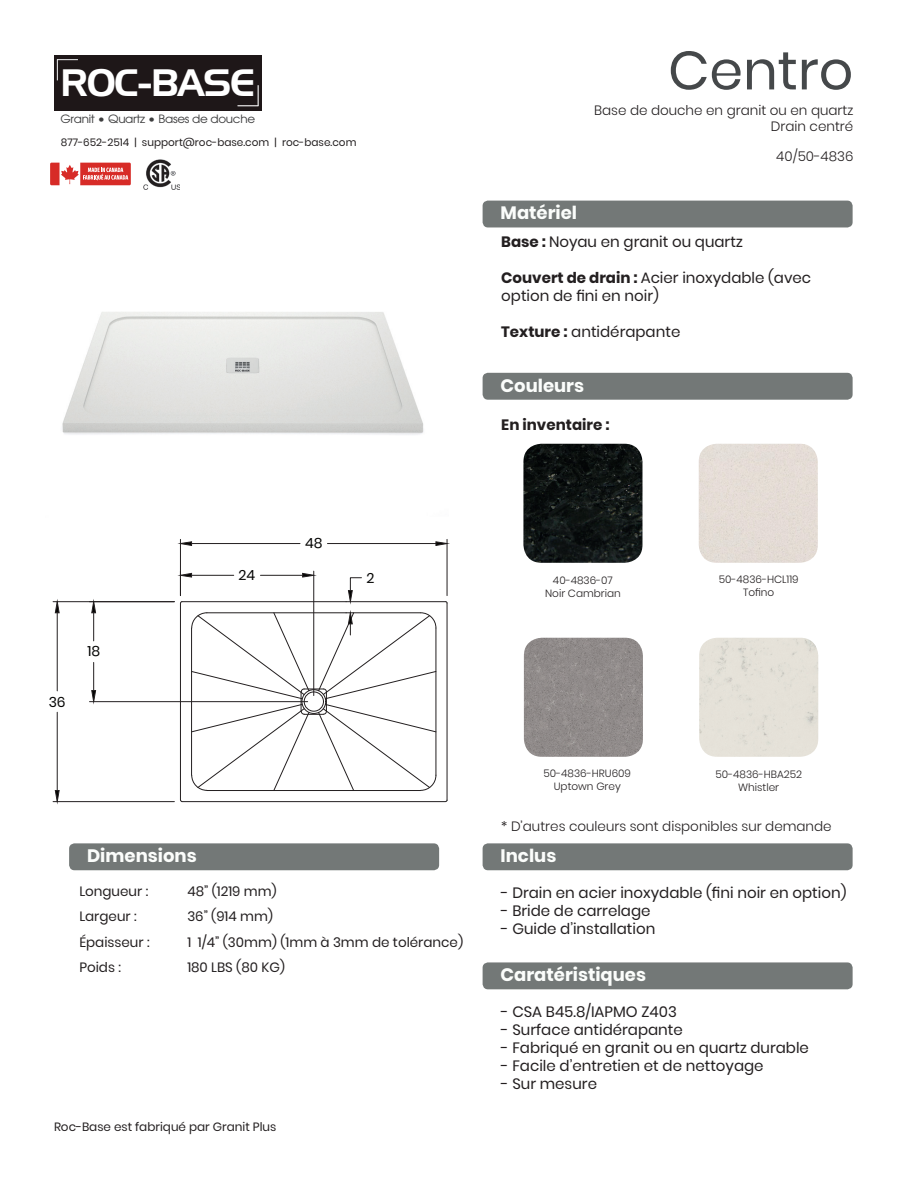
<style>
.page{position:relative;width:918px;height:1188px;background:#fff}
.page>*{position:absolute;margin:0;border:0;box-sizing:border-box;transform-origin:0 0}
.t1{font:54px "Poppins";color:#45484a}
.t2{font:37.2px "Handel Gothic";letter-spacing:-.025em;color:#fff}
.t3{font:700 18px "Poppins";color:#fbfdfb}
.t4{font:15px/18px "Poppins";color:#231f20}
.t5{font:700 15px "Poppins";color:#231f20}
.t6{font:14.1px "Poppins";color:#050504}
.t7{font:13.5px "Poppins";color:#231f20}
.t8{font:300 13.5px/16.2px "Poppins";color:#231f20;text-align:right}
.t9{font:12px "Poppins";color:#231f20}
.t10{font:11.4px "Avant Garde";letter-spacing:-.025em;color:#3d3d3e;scale:1.05 1}
.t11{font:300 10.5px/12.6px "Poppins";color:#231f20;text-align:center}
.t12{font:10.5px "Poppins";color:#231f20}
.s1{font-weight:700}
</style>
<div class="page">
<div style="left:55px;top:55px;width:207px;height:56px;background:#1e1718"></div>
<svg style="left:57px;top:59px;width:21px;height:21px"></svg>
<svg style="left:238px;top:85px;width:21px;height:22px"></svg>
<img style="left:62px;top:312px;width:362px;height:123px">
<svg style="left:50px;top:163px;width:81px;height:22px"></svg>
<img style="left:144px;top:159px;width:36px;height:30px">
<div style="left:483px;top:201px;width:370px;height:26px;background:#737877;border-radius:5px"></div>
<div style="left:483px;top:373px;width:370px;height:27px;background:#737877;border-radius:5px"></div>
<img style="left:523px;top:444px;width:119px;height:119px">
<div style="left:699px;top:444px;width:119px;height:119px;background:#e5dcd6"></div>
<img style="left:524px;top:638px;width:119px;height:119px">
<div style="left:699px;top:638px;width:119px;height:119px;background:#e5e1d8"></div>
<div style="left:483px;top:843px;width:370px;height:27px;background:#737877;border-radius:5px"></div>
<div style="left:483px;top:962px;width:370px;height:27px;background:#737877;border-radius:5px"></div>
<hr style="left:447px;top:603px;width:1px;height:197px;background:#231f20">
<hr style="left:182px;top:601px;width:264px;height:1px;background:#231f20">
<hr style="left:182px;top:801px;width:264px;height:1px;background:#231f20">
<hr style="left:180px;top:603px;width:1px;height:197px;background:#231f20">
<hr style="left:180px;top:539px;width:1px;height:57px;background:#231f20">
<hr style="left:447px;top:539px;width:1px;height:57px;background:#231f20">
<hr style="left:192px;top:543px;width:108px;height:1px;background:#231f20">
<hr style="left:327px;top:543px;width:109px;height:1px;background:#231f20">
<svg style="left:181px;top:541px;width:11px;height:5px"></svg>
<svg style="left:435px;top:541px;width:13px;height:5px"></svg>
<hr style="left:53px;top:601px;width:121px;height:1px;background:#231f20">
<hr style="left:53px;top:801px;width:121px;height:1px;background:#231f20">
<hr style="left:57px;top:613px;width:1px;height:78px;background:#231f20">
<hr style="left:57px;top:712px;width:1px;height:79px;background:#231f20">
<svg style="left:55px;top:601px;width:5px;height:13px"></svg>
<svg style="left:55px;top:790px;width:5px;height:12px"></svg>
<hr style="left:313px;top:571px;width:1px;height:125px;background:#231f20">
<hr style="left:192px;top:575px;width:42px;height:1px;background:#231f20">
<hr style="left:260px;top:575px;width:43px;height:1px;background:#231f20">
<svg style="left:180px;top:572px;width:12px;height:31px"></svg>
<svg style="left:302px;top:573px;width:13px;height:5px"></svg>
<hr style="left:90px;top:701px;width:218px;height:1px;background:#231f20">
<svg style="left:91px;top:602px;width:5px;height:39px"></svg>
<svg style="left:91px;top:662px;width:5px;height:40px"></svg>
<svg style="left:346px;top:577px;width:16px;height:25px"></svg>
<svg style="left:191px;top:612px;width:246px;height:179px"></svg>
<div style="left:69px;top:843px;width:370px;height:27px;background:#737877;border-radius:5px"></div>
<h2 class="t2" style="left:60px;top:66px;width:196px">ROC-BASE</h2>
<p class="t10" style="left:61px;top:112px;width:187px">Granit • Quartz • Bases de douche</p>
<p class="t12" style="left:61px;top:136px;width:297px">877-652-2514 | support@roc-base.com | roc-base.com</p>
<h1 class="t1" style="left:668px;top:39px;width:187px">Centro</h1>
<p class="t8" style="left:594px;top:102px;width:261px">Base de douche en granit ou en quartz<br>Drain centré</p>
<p class="t8" style="left:776px;top:148px;width:79px">40/50-4836</p>
<p class="t3" style="left:501px;top:203px;width:78px">Matériel</p>
<p class="t4" style="left:501px;top:233px;width:243px"><span class="s1">Base :</span> Noyau en granit ou quartz</p>
<p class="t4" style="left:501px;top:269px;width:312px"><span class="s1">Couvert de drain :</span> Acier inoxydable (avec option de fini en noir)</p>
<p class="t4" style="left:501px;top:323px;width:181px"><span class="s1">Texture :</span> antidérapante</p>
<p class="t3" style="left:501px;top:375px;width:85px">Couleurs</p>
<p class="t5" style="left:501px;top:416px;width:110px">En inventaire :</p>
<p class="t6" style="left:49px;top:693px;width:18px">36</p>
<p class="t6" style="left:88px;top:643px;width:14px">18</p>
<p class="t6" style="left:239px;top:567px;width:18px">24</p>
<p class="t6" style="left:305px;top:535px;width:19px">48</p>
<p class="t6" style="left:367px;top:569px;width:9px">2</p>
<p class="t3" style="left:87px;top:846px;width:111px">Dimensions</p>
<p class="t7" style="left:79px;top:883px;width:70px">Longueur :</p>
<p class="t7" style="left:187px;top:883px;width:91px">48” (1219 mm)</p>
<p class="t7" style="left:79px;top:909px;width:59px">Largeur :</p>
<p class="t7" style="left:187px;top:909px;width:87px">36” (914 mm)</p>
<p class="t7" style="left:79px;top:934px;width:72px">Épaisseur :</p>
<p class="t7" style="left:187px;top:934px;width:277px">1 1/4” (30mm) (1mm à 3mm de tolérance)</p>
<p class="t7" style="left:79px;top:960px;width:43px">Poids :</p>
<p class="t7" style="left:187px;top:960px;width:99px">180 LBS (80 KG)</p>
<p class="t9" style="left:54px;top:1120px;width:224px">Roc-Base est fabriqué par Granit Plus</p>
<p class="t11" style="left:545px;top:574px;width:77px">40-4836-07<br>Noir Cambrian</p>
<p class="t11" style="left:719px;top:573px;width:81px">50-4836-HCL119<br>Tofino</p>
<p class="t11" style="left:544px;top:767px;width:89px">50-4836-HRU609<br>Uptown Grey</p>
<p class="t11" style="left:715px;top:768px;width:88px">50-4836-HBA252<br>Whistler</p>
<p class="t8" style="left:501px;top:819px;width:332px">* D’autres couleurs sont disponibles sur demande</p>
<p class="t3" style="left:501px;top:846px;width:57px">Inclus</p>
<p class="t4" style="left:501px;top:883px;width:347px">- Drain en acier inoxydable (fini noir en option)</p>
<p class="t4" style="left:501px;top:901px;width:151px">- Bride de carrelage</p>
<p class="t4" style="left:501px;top:919px;width:156px">- Guide d’installation</p>
<p class="t3" style="left:501px;top:965px;width:147px">Caratéristiques</p>
<p class="t4" style="left:501px;top:1002px;width:177px">- CSA B45.8/IAPMO Z403</p>
<p class="t4" style="left:501px;top:1020px;width:183px">- Surface antidérapante</p>
<p class="t4" style="left:501px;top:1038px;width:309px">- Fabriqué en granit ou en quartz durable</p>
<p class="t4" style="left:501px;top:1056px;width:264px">- Facile d’entretien et de nettoyage</p>
<p class="t4" style="left:501px;top:1074px;width:97px">- Sur mesure</p>
</div>
